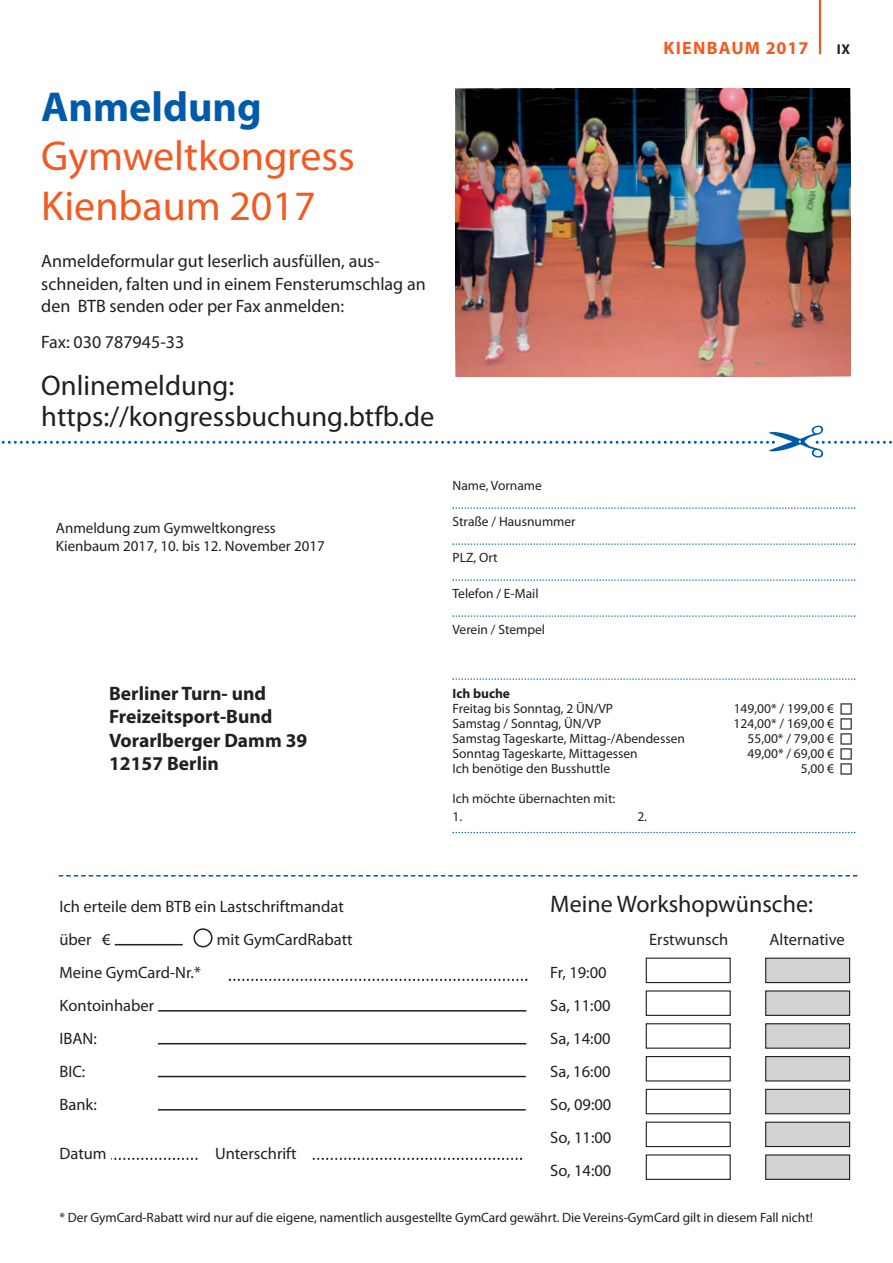
<style>
.page{position:relative;width:893px;height:1263px;background:#fff}
.page>*{position:absolute;margin:0;border:0;box-sizing:border-box;transform-origin:0 0}
.t1{font:42px/49.5px "Myriad Pro";color:#f15a22}
.t2{font:700 42px "Myriad Pro";color:#005aaa}
.t3{font:28.5px/31.5px "Myriad Pro";color:#231f20}
.t4{font:24px "Myriad Pro";color:#231f20}
.t5{font:700 19.5px/23.4px "Myriad Pro";color:#231f20}
.t6{font:18px/22.5px "Myriad Pro";color:#231f20}
.t7{font:700 18px "Myriad Pro";letter-spacing:.07em;color:#f15a22}
.t8{font:16.5px/33px "Myriad Pro";color:#231f20}
.t9{font:15px/18px "Myriad Pro";color:#231f20}
.t10{font:700 14.25px "Myriad Pro";color:#231f20}
.t11{font:13.5px/18px "Myriad Pro";color:#231f20}
.t12{font:700 13.5px "Myriad Pro";color:#231f20}
</style>
<div class="page">
<hr style="left:819px;top:0;width:2px;height:54px;background:#f15a22">
<svg style="left:59px;top:875px;width:798px;height:2px"></svg>
<svg style="left:452px;top:507px;width:403px;height:2px"></svg>
<svg style="left:452px;top:543px;width:403px;height:2px"></svg>
<svg style="left:452px;top:579px;width:403px;height:2px"></svg>
<svg style="left:452px;top:615px;width:403px;height:2px"></svg>
<svg style="left:452px;top:678px;width:403px;height:2px"></svg>
<svg style="left:452px;top:832px;width:403px;height:1px"></svg>
<img style="left:455px;top:88px;width:395px;height:288px">
<svg style="left:193px;top:928px;width:20px;height:19px"></svg>
<svg style="left:229px;top:979px;width:298px;height:2px"></svg>
<svg style="left:111px;top:1158px;width:411px;height:2px"></svg>
<hr style="left:158px;top:1010px;width:368px;height:2px;background:#231f20">
<hr style="left:158px;top:1043px;width:368px;height:1px;background:#231f20">
<hr style="left:158px;top:1076px;width:368px;height:1px;background:#231f20">
<hr style="left:158px;top:1109px;width:368px;height:2px;background:#231f20">
<hr style="left:115px;top:944px;width:68px;height:1px;background:#231f20">
<div style="left:200px;top:1147px;width:112px;height:22px;background:#fff"></div>
<div style="left:646px;top:958px;width:85px;height:25px;border:1px solid #231f20"></div>
<div style="left:646px;top:990px;width:85px;height:26px;border:1px solid #231f20"></div>
<div style="left:646px;top:1023px;width:85px;height:26px;border:1px solid #231f20"></div>
<div style="left:646px;top:1056px;width:85px;height:26px;border:1px solid #231f20"></div>
<div style="left:646px;top:1089px;width:85px;height:25px;border:1px solid #231f20"></div>
<div style="left:646px;top:1122px;width:85px;height:25px;border:1px solid #231f20"></div>
<div style="left:646px;top:1154px;width:85px;height:26px;border:1px solid #231f20"></div>
<div style="left:766px;top:958px;width:83px;height:25px;background:#d1d3d4"></div>
<div style="left:765px;top:958px;width:85px;height:25px;border:1px solid #231f20"></div>
<div style="left:766px;top:991px;width:83px;height:24px;background:#d1d3d4"></div>
<div style="left:765px;top:990px;width:85px;height:26px;border:1px solid #231f20"></div>
<div style="left:766px;top:1024px;width:83px;height:24px;background:#d1d3d4"></div>
<div style="left:765px;top:1023px;width:85px;height:26px;border:1px solid #231f20"></div>
<div style="left:766px;top:1057px;width:83px;height:24px;background:#d1d3d4"></div>
<div style="left:765px;top:1056px;width:85px;height:26px;border:1px solid #231f20"></div>
<div style="left:766px;top:1089px;width:83px;height:25px;background:#d1d3d4"></div>
<div style="left:765px;top:1089px;width:85px;height:25px;border:1px solid #231f20"></div>
<div style="left:766px;top:1122px;width:83px;height:25px;background:#d1d3d4"></div>
<div style="left:765px;top:1122px;width:85px;height:25px;border:1px solid #231f20"></div>
<div style="left:766px;top:1155px;width:83px;height:24px;background:#d1d3d4"></div>
<div style="left:765px;top:1154px;width:85px;height:26px;border:1px solid #231f20"></div>
<svg style="left:1px;top:440px;width:891px;height:4px"></svg>
<h1 class="t2" style="left:41px;top:91px;width:222px">Anmeldung</h1>
<h1 class="t1" style="left:41px;top:134px;width:315px">Gymweltkongress<br>Kienbaum 2017</h1>
<h3 class="t6" style="left:41px;top:251px;width:386px">Anmeldeformular gut leserlich ausfüllen, aus&shy;schneiden, falten und in einem Fensterumschlag an den BTB senden oder per Fax anmelden:</h3>
<h3 class="t6" style="left:41px;top:332px;width:144px">Fax: 030 787945-33</h3>
<h2 class="t3" style="left:41px;top:371px;width:395px">Onlinemeldung: https://kongressbuchung.btfb.de</h2>
<p class="t9" style="left:56px;top:520px;width:270px">Anmeldung zum Gymweltkongress<br>Kienbaum 2017, 10. bis 12. November 2017</p>
<p class="t11" style="left:452px;top:477px;width:91px">Name, Vorname</p>
<p class="t11" style="left:452px;top:513px;width:125px">Straße / Hausnummer</p>
<p class="t11" style="left:452px;top:549px;width:47px">PLZ, Ort</p>
<p class="t11" style="left:452px;top:585px;width:88px">Telefon / E-Mail</p>
<p class="t11" style="left:452px;top:621px;width:94px">Verein / Stempel</p>
<h3 class="t7" style="left:664px;top:41px;width:146px">KIENBAUM 2017</h3>
<p class="t10" style="left:837px;top:44px;width:15px">IX</p>
<h3 class="t5" style="left:109px;top:683px;width:200px">Berliner Turn- und<br>Freizeitsport-Bund<br>Vorarlberger Damm 39<br>12157 Berlin</h3>
<p class="t12" style="left:452px;top:689px;width:59px">Ich buche</p>
<p class="t11" style="left:452px;top:701px;width:162px">Freitag bis Sonntag, 2 ÜN/VP</p>
<p class="t11" style="left:734px;top:701px;width:102px">149,00* / 199,00 €</p>
<p class="t11" style="left:452px;top:716px;width:150px">Samstag / Sonntag, ÜN/VP</p>
<p class="t11" style="left:734px;top:716px;width:102px">124,00* / 169,00 €</p>
<p class="t11" style="left:452px;top:731px;width:234px">Samstag Tageskarte, Mittag-/Abendessen</p>
<p class="t11" style="left:747px;top:731px;width:88px">55,00* / 79,00 €</p>
<p class="t11" style="left:452px;top:746px;width:187px">Sonntag Tageskarte, Mittagessen</p>
<p class="t11" style="left:747px;top:746px;width:88px">49,00* / 69,00 €</p>
<p class="t11" style="left:452px;top:761px;width:159px">Ich benötige den Busshuttle</p>
<p class="t11" style="left:801px;top:761px;width:35px">5,00 €</p>
<p class="t11" style="left:452px;top:791px;width:164px">Ich möchte übernachten mit:<br>1.</p>
<p class="t11" style="left:637px;top:809px;width:11px">2.</p>
<p class="t8" style="left:60px;top:891px;width:286px">Ich erteile dem BTB ein Lastschriftmandat</p>
<p class="t8" style="left:60px;top:924px;width:53px">über €</p>
<p class="t8" style="left:217px;top:924px;width:137px">mit GymCardRabatt</p>
<p class="t8" style="left:60px;top:957px;width:143px">Meine GymCard-Nr.*</p>
<p class="t8" style="left:60px;top:990px;width:96px">Kontoinhaber</p>
<p class="t8" style="left:60px;top:1023px;width:39px">IBAN:<br>BIC:</p>
<p class="t8" style="left:60px;top:1089px;width:39px">Bank:</p>
<p class="t8" style="left:60px;top:1138px;width:49px">Datum</p>
<p class="t8" style="left:215px;top:1138px;width:83px">Unterschrift</p>
<h3 class="t4" style="left:550px;top:895px;width:264px">Meine Workshopwünsche:</h3>
<p class="t8" style="left:550px;top:957px;width:63px">Fr, 19:00<br>Sa, 11:00<br>Sa, 14:00<br>Sa, 16:00<br>So, 09:00<br>So, 11:00<br>So, 14:00</p>
<p class="t8" style="left:649px;top:924px;width:81px">Erstwunsch</p>
<p class="t8" style="left:769px;top:924px;width:77px">Alternative</p>
<p class="t11" style="left:60px;top:1209px;width:755px">* Der GymCard-Rabatt wird nur auf die eigene, namentlich ausgestellte GymCard gewährt. Die Vereins-GymCard gilt in diesem Fall nicht!</p>
</div>
